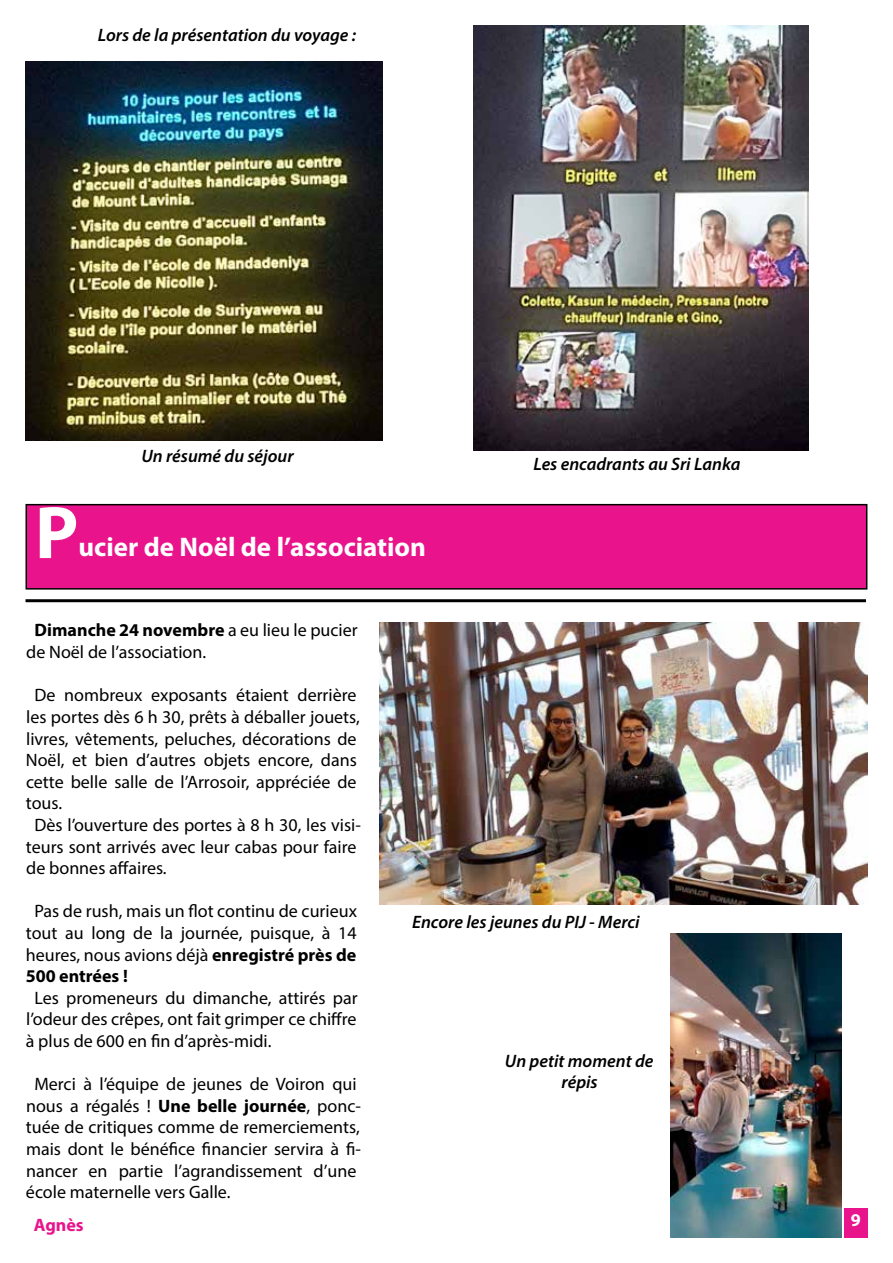
<style>
.page{position:relative;width:893px;height:1263px;background:#fff}
.page>*{position:absolute;margin:0;border:0;box-sizing:border-box;transform-origin:0 0}
.t1{font:700 75px "Myriad Pro";color:#fff}
.t2{font:700 27px "Myriad Pro";color:#fff}
.t3{font:18px/21.6px "Myriad Pro";color:#000}
.t4{font:italic 600 18px/21.6px "Myriad Pro";color:#000;text-align:center}
.t5{font:700 18px "Myriad Pro";color:#e9138c}
.t6{font:700 18px "Myriad Pro";color:#fff}
.s1{font-weight:700}
</style>
<div class="page">
<div style="left:844px;top:1208px;width:23px;height:29px;background:#e9138c"></div>
<div style="left:26px;top:505px;width:841px;height:84px;background:#e9138c"></div>
<div style="left:26px;top:504px;width:841px;height:86px;border:2px solid #000"></div>
<hr style="left:26px;top:599px;width:840px;height:3px;background:#000">
<img style="left:379px;top:623px;width:488px;height:282px">
<img style="left:670px;top:933px;width:171px;height:304px">
<img style="left:25px;top:62px;width:357px;height:378px">
<img style="left:474px;top:26px;width:335px;height:425px">
<p class="t4" style="left:98px;top:23px;width:260px">Lors de la présentation du voyage :</p>
<p class="t4" style="left:141px;top:444px;width:154px">Un résumé du séjour</p>
<p class="t4" style="left:534px;top:453px;width:208px">Les encadrants au Sri Lanka</p>
<h1 class="t1" style="left:35px;top:484px;width:45px">P</h1>
<h2 class="t2" style="left:78px;top:529px;width:349px">ucier de Noël de l’association</h2>
<p class="t3" style="left:26px;top:619px;width:333px;text-indent:8px"><span class="s1">Dimanche 24 novembre</span> a eu lieu le pucier de Noël de l’association.</p>
<p class="t3" style="left:34px;top:684px;width:324px">De nombreux exposants étaient derrière</p>
<p class="t3" style="left:26px;top:706px;width:335px">les portes dès 6 h 30, prêts à déballer jouets,</p>
<p class="t3" style="left:26px;top:727px;width:332px">livres, vêtements, peluches, décorations de</p>
<p class="t3" style="left:26px;top:749px;width:332px">Noël, et bien d’autres objets encore, dans</p>
<p class="t3" style="left:26px;top:770px;width:332px">cette belle salle de l’Arrosoir, appréciée de</p>
<p class="t3" style="left:26px;top:792px;width:38px">tous.</p>
<p class="t3" style="left:34px;top:814px;width:328px">Dès l’ouverture des portes à 8 h 30, les visi-</p>
<p class="t3" style="left:26px;top:835px;width:332px">teurs sont arrivés avec leur cabas pour faire</p>
<p class="t3" style="left:26px;top:857px;width:142px">de bonnes affaires.</p>
<p class="t3" style="left:26px;top:900px;width:333px;text-align:justify;text-indent:9px">Pas de rush, mais un flot continu de curieux tout au long de la journée, puisque, à 14 heures, nous avions déjà <span class="s1">enregistré près de 500 entrées !</span></p>
<p class="t3" style="left:26px;top:986px;width:333px;text-align:justify;text-indent:9px">Les promeneurs du dimanche, attirés par l’odeur des crêpes, ont fait grimper ce chiffre à plus de 600 en fin d’après-midi.</p>
<p class="t3" style="left:26px;top:1073px;width:337px;text-indent:8px">Merci à l’équipe de jeunes de Voiron qui nous a régalés ! <span class="s1">Une belle journée</span>, ponc&shy;tuée de critiques comme de remerciements, mais dont le bénéfice financier servira à fi&shy;nancer en partie l’agrandissement d’une école maternelle vers Galle.</p>
<p class="t5" style="left:34px;top:1213px;width:51px">Agnès</p>
<p class="t4" style="left:412px;top:911px;width:229px">Encore les jeunes du PIJ - Merci</p>
<p class="t4" style="left:505px;top:1049px;width:150px">Un petit moment de répis</p>
<p class="t6" style="left:851px;top:1208px;width:11px">9</p>
</div>
